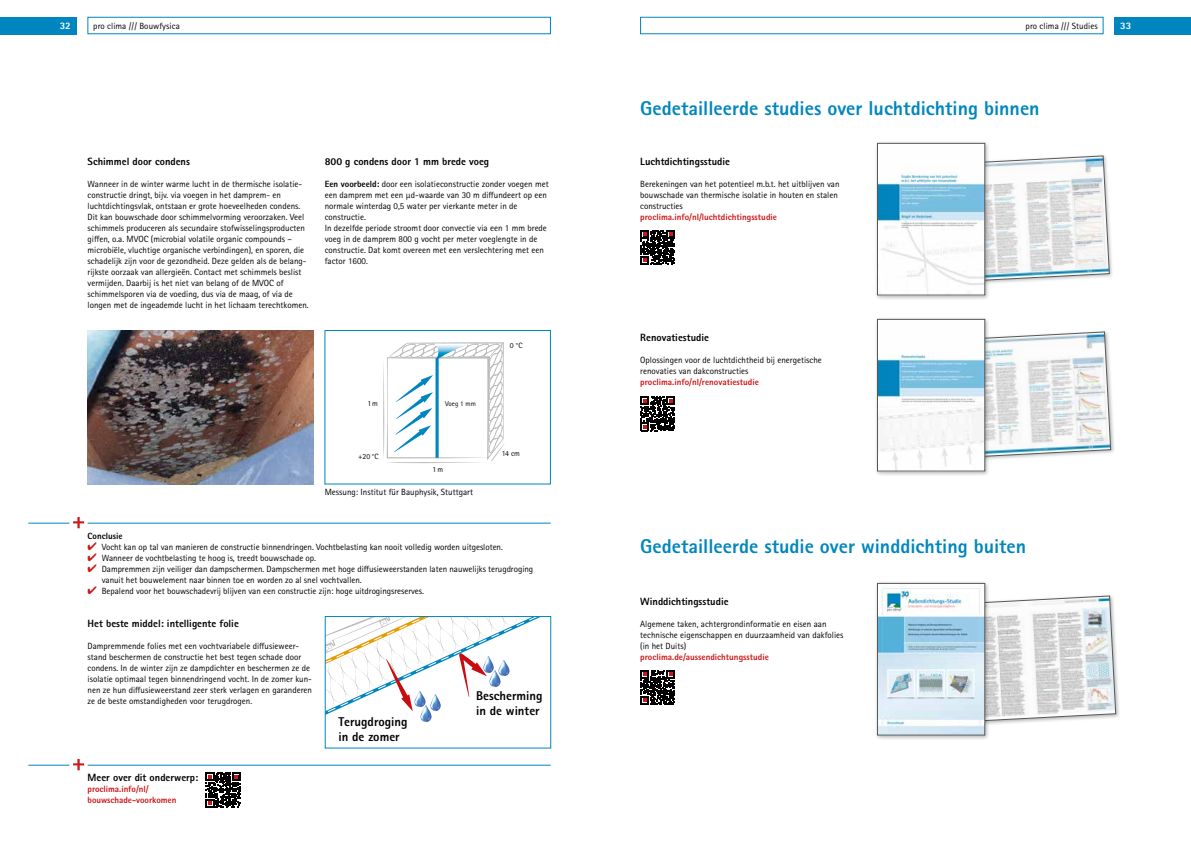
<style>
.page{position:relative;width:1191px;height:842px;background:#fff}
.page>*{position:absolute;margin:0;border:0;box-sizing:border-box;transform-origin:0 0}
.t1{font:800 20px "Rotis Sans Serif Pro";color:#0086be}
.t2{font:800 12.8px/15.3px "Rotis Sans Serif Pro";color:#000}
.t3{font:800 10.5px "Rotis Sans Serif Pro";color:#000}
.t4{font:800 10px "Rotis Sans Serif Pro";color:#fff}
.t5{font:9px/11px "Rotis Sans Serif Pro";color:#000}
.t6{font:800 9px/10.8px "Rotis Sans Serif Pro";color:#cd1719}
.t7{font:800 9px "Rotis Sans Serif Pro";color:#000}
.t8{font:7.7px "Rotis Sans Serif Pro";color:#000}
.t9{font:7px "Rotis Sans Serif Pro";color:#000}
.s1{font-weight:800}
.s2{color:#cd1719}
</style>
<div class="page">
<div style="left:0;top:17px;width:77px;height:17px;background:#0086be"></div>
<div style="left:1114px;top:17px;width:77px;height:17px;background:#0086be"></div>
<svg style="left:327px;top:618px;width:211px;height:96px"></svg>
<img style="left:481px;top:655px;width:15px;height:18px">
<img style="left:487px;top:670px;width:15px;height:17px">
<img style="left:497px;top:659px;width:14px;height:18px">
<img style="left:412px;top:690px;width:15px;height:18px">
<img style="left:418px;top:704px;width:15px;height:18px">
<img style="left:428px;top:694px;width:15px;height:17px">
<div style="left:325px;top:616px;width:226px;height:132px;border:1px solid #0086be"></div>
<img style="left:88px;top:330px;width:226px;height:154px">
<hr style="left:28px;top:523px;width:41px;height:1px;background:#0086be">
<hr style="left:88px;top:523px;width:462px;height:1px;background:#0086be">
<svg style="left:73px;top:517px;width:11px;height:11px"></svg>
<div style="left:934px;top:154px;width:180px;height:133px;background:#000;opacity:.3"></div>
<svg style="left:990px;top:156px;width:119px;height:127px"></svg>
<div style="left:874px;top:140px;width:116px;height:161px;background:#000;opacity:.3"></div>
<img style="left:879px;top:145px;width:104px;height:148px">
<div style="left:877px;top:143px;width:108px;height:152px;border:1px solid #575756"></div>
<div style="left:935px;top:330px;width:180px;height:133px;background:#000;opacity:.3"></div>
<svg style="left:990px;top:332px;width:120px;height:127px"></svg>
<div style="left:874px;top:316px;width:116px;height:161px;background:#000;opacity:.3"></div>
<img style="left:879px;top:321px;width:104px;height:148px">
<div style="left:877px;top:319px;width:108px;height:152px;border:1px solid #575756"></div>
<svg style="left:641px;top:230px;width:34px;height:34px"></svg>
<svg style="left:640px;top:397px;width:35px;height:34px"></svg>
<svg style="left:640px;top:670px;width:35px;height:34px"></svg>
<div style="left:940px;top:594px;width:180px;height:133px;background:#000;opacity:.3"></div>
<svg style="left:990px;top:596px;width:126px;height:127px"></svg>
<svg style="left:383px;top:342px;width:121px;height:122px"></svg>
<div style="left:325px;top:330px;width:225px;height:154px;border:1px solid #0086be"></div>
<div style="left:874px;top:580px;width:116px;height:161px;background:#000;opacity:.3"></div>
<img style="left:879px;top:585px;width:104px;height:148px">
<div style="left:877px;top:583px;width:108px;height:152px;border:1px solid #575756"></div>
<svg style="left:206px;top:773px;width:34px;height:34px"></svg>
<hr style="left:28px;top:765px;width:41px;height:1px;background:#0086be">
<hr style="left:88px;top:765px;width:462px;height:1px;background:#0086be">
<svg style="left:73px;top:759px;width:11px;height:11px"></svg>
<div style="left:442px;top:398px;width:39px;height:11px;background:#fff"></div>
<p class="t4" style="left:60px;top:19px;width:13px">32</p>
<p class="t5" style="left:93px;top:20px;width:88px">pro clima /// Bouwfysica</p>
<p class="t5" style="left:1025px;top:20px;width:74px">pro clima /// Studies</p>
<p class="t4" style="left:1120px;top:19px;width:13px">33</p>
<p class="t3" style="left:88px;top:155px;width:104px">Schimmel door condens</p>
<p class="t5" style="left:88px;top:179px;width:223px">Wanneer in de winter warme lucht in de thermische isolatie&shy;constructie dringt, bijv. via voegen in het damprem- en luchtdichtingsvlak, ontstaan er grote hoeveelheden condens.<br>Dit kan bouwschade door schimmelvorming veroorzaken. Veel schimmels produceren als secundaire stofwisselingsproducten giffen, o.a. MVOC (microbial volatile organic compounds – microbiële, vluchtige organische verbindingen), en sporen, die schadelijk zijn voor de gezondheid. Deze gelden als de belang&shy;rijkste oorzaak van allergieën. Contact met schimmels beslist vermijden. Daarbij is het niet van belang of de MVOC of schimmelsporen via de voeding, dus via de maag, of via de longen met de ingeademde lucht in het lichaam terechtkomen.</p>
<p class="t3" style="left:325px;top:155px;width:166px">800 g condens door 1 mm brede voeg</p>
<p class="t5" style="left:325px;top:179px;width:225px"><span class="s1">Een voorbeeld:</span> door een isolatieconstructie zonder voegen met een damprem met een μd-waarde van 30 m diffundeert op een normale winterdag 0,5 water per vierkante meter in de constructie.<br>In dezelfde periode stroomt door convectie via een 1 mm brede voeg in de damprem 800 g vocht per meter voeglengte in de constructie. Dat komt overeen met een verslechtering met een factor 1600.</p>
<p class="t8" style="left:509px;top:341px;width:15px">0 °C</p>
<p class="t8" style="left:367px;top:399px;width:12px">1m</p>
<p class="t9" style="left:445px;top:399px;width:32px">Voeg 1 mm</p>
<p class="t8" style="left:444px;top:399px;width:35px">Fuge 1 mm</p>
<p class="t8" style="left:358px;top:452px;width:22px">+20 °C</p>
<p class="t8" style="left:502px;top:449px;width:20px">14 cm</p>
<p class="t8" style="left:432px;top:465px;width:12px">1m</p>
<p class="t5" style="left:325px;top:487px;width:150px">Messung: Institut für Bauphysik, Stuttgart</p>
<p class="t7" style="left:88px;top:530px;width:37px">Conclusie</p>
<p class="t5" style="left:88px;top:542px;width:417px"><span class="s2">✔</span> Vocht kan op tal van manieren de constructie binnendringen. Vochtbelasting kan nooit volledig worden uitgesloten.</p>
<p class="t5" style="left:88px;top:553px;width:230px"><span class="s2">✔</span> Wanneer de vochtbelasting te hoog is, treedt bouwschade op.</p>
<p class="t5" style="left:102px;top:564px;width:433px;text-indent:-14px"><span class="s2">✔</span> Dampremmen zijn veiliger dan dampschermen. Dampschermen met hoge diffusieweerstanden laten nauwelijks terugdroging vanuit het bouwelement naar binnen toe en worden zo al snel vochtvallen.</p>
<p class="t5" style="left:88px;top:586px;width:338px"><span class="s2">✔</span> Bepalend voor het bouwschadevrij blijven van een constructie zijn: hoge uitdrogingsreserves.</p>
<p class="t3" style="left:88px;top:617px;width:153px">Het beste middel: intelligente folie</p>
<p class="t5" style="left:88px;top:641px;width:226px">Dampremmende folies met een vochtvariabele diffusieweer&shy;stand beschermen de constructie het best tegen schade door condens. In de winter zijn ze dampdichter en beschermen ze de isolatie optimaal tegen binnendringend vocht. In de zomer kun&shy;nen ze hun diffusieweerstand zeer sterk verlagen en garanderen ze de beste omstandigheden voor terugdrogen.</p>
<p class="t3" style="left:88px;top:771px;width:112px">Meer over dit onderwerp:</p>
<p class="t6" style="left:88px;top:784px;width:90px">proclima.info/nl/ bouwschade-voorkomen</p>
<h2 class="t2" style="left:338px;top:714px;width:70px">Terugdroging in de zomer</h2>
<h2 class="t2" style="left:476px;top:687px;width:68px">Bescherming in de winter</h2>
<h1 class="t1" style="left:640px;top:96px;width:401px">Gedetailleerde studies over luchtdichting binnen</h1>
<p class="t3" style="left:640px;top:155px;width:91px">Luchtdichtingsstudie</p>
<p class="t5" style="left:640px;top:179px;width:201px">Berekeningen van het potentieel m.b.t. het uitblijven van bouwschade van thermische isolatie in houten en stalen constructies</p>
<p class="t6" style="left:640px;top:212px;width:138px">proclima.info/nl/luchtdichtingsstudie</p>
<p class="t3" style="left:640px;top:331px;width:70px">Renovatiestudie</p>
<p class="t5" style="left:640px;top:355px;width:183px">Oplossingen voor de luchtdichtheid bij energetische renovaties van dakconstructies</p>
<p class="t6" style="left:640px;top:377px;width:120px">proclima.info/nl/renovatiestudie</p>
<h1 class="t1" style="left:640px;top:534px;width:387px">Gedetailleerde studie over winddichting buiten</h1>
<p class="t3" style="left:640px;top:595px;width:90px">Winddichtingsstudie</p>
<p class="t5" style="left:640px;top:619px;width:205px">Algemene taken, achtergrondinformatie en eisen aan technische eigenschappen en duurzaamheid van dakfolies (in het Duits)</p>
<p class="t6" style="left:640px;top:652px;width:130px">proclima.de/aussendichtungsstudie</p>
</div>
